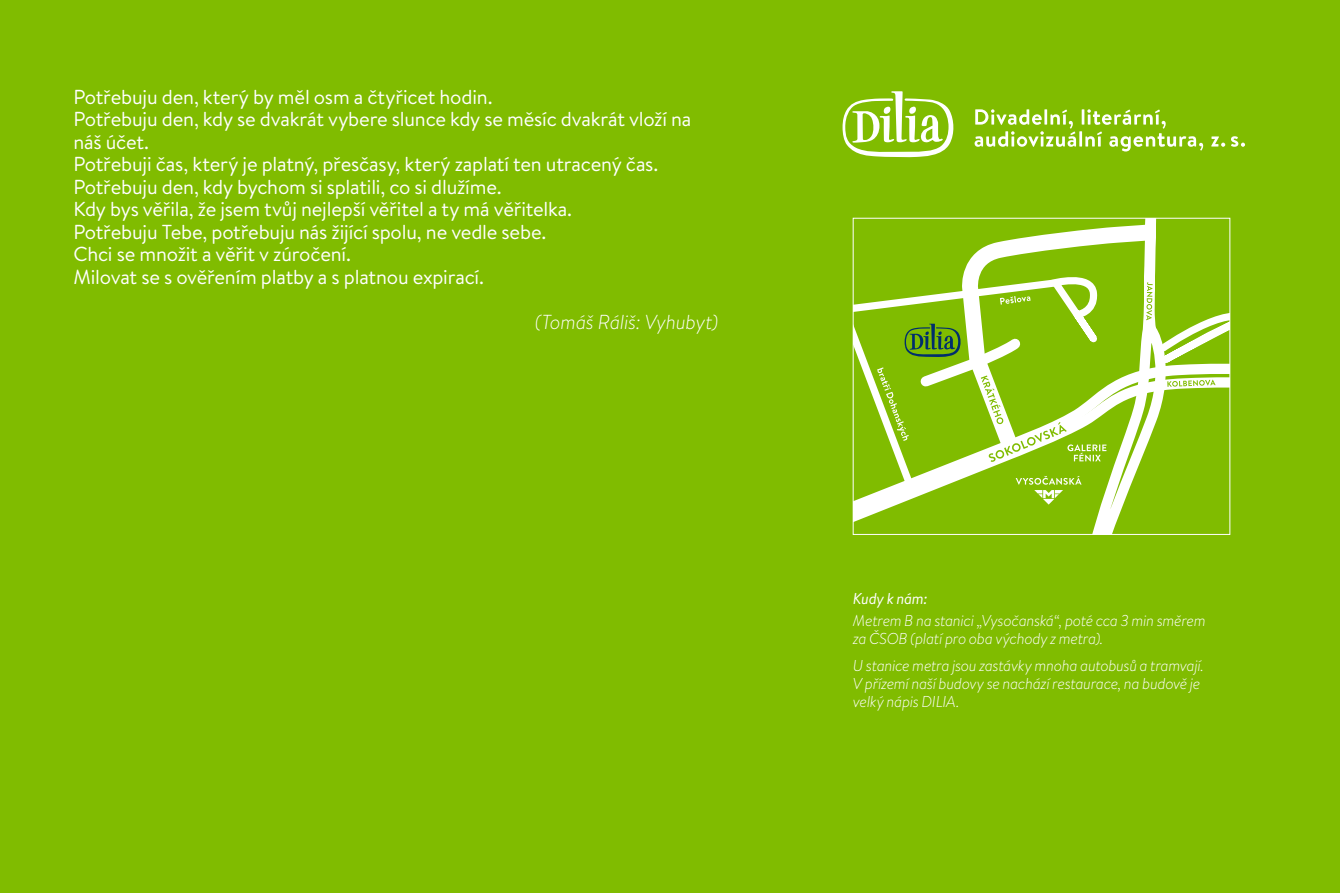
<style>
.page{position:relative;width:1340px;height:893px;background:#fff}
.page>*{position:absolute;margin:0;border:0;box-sizing:border-box;transform-origin:0 0}
.t1{font:20.25px/22.5px "Brandon Text";letter-spacing:-.01em;color:#fff}
.t2{font:italic 300 20.25px "Brandon Text";letter-spacing:-.015em;color:#fff}
.t3{font:italic 300 15.75px/18px "Brandon Text";letter-spacing:-.02em;color:#fff}
.t4{font:italic 15.75px "Brandon Text";letter-spacing:-.02em;color:#fff}
</style>
<div class="page">
<div style="left:0;top:0;width:1339px;height:893px;background:#80bc00"></div>
<svg style="left:842px;top:91px;width:403px;height:66px"></svg>
<svg style="left:855px;top:301px;width:22px;height:193px"></svg>
<svg style="left:877px;top:218px;width:352px;height:316px"></svg>
<p class="t1" style="left:73px;top:85px;width:619px">Potřebuju den, který by měl osm a čtyřicet hodin.<br>Potřebuju den, kdy se dvakrát vybere slunce kdy se měsíc dvakrát vloží na náš účet.<br>Potřebuji čas, který je platný, přesčasy, který zaplatí ten utracený čas.<br>Potřebuju den, kdy bychom si splatili, co si dlužíme.<br>Kdy bys věřila, že jsem tvůj nejlepší věřitel a ty má věřitelka.<br>Potřebuju Tebe, potřebuju nás žijící spolu, ne vedle sebe.<br>Chci se množit a věřit v zúročení.<br>Milovat se s ověřením platby a s platnou expirací.</p>
<p class="t2" style="left:534px;top:308px;width:185px">(Tomáš Ráliš: Vyhubyt)</p>
<p class="t4" style="left:853px;top:588px;width:76px">Kudy k nám:</p>
<p class="t3" style="left:853px;top:611px;width:354px">Metrem B na stanici „Vysočanská“, poté cca 3 min směrem za ČSOB (platí pro oba východy z metra).</p>
<p class="t3" style="left:853px;top:656px;width:352px">U stanice metra jsou zastávky mnoha autobusů a tramvají.<br>V přízemí naší budovy se nachází restaurace, na budově je velký nápis DILIA.</p>
</div>
